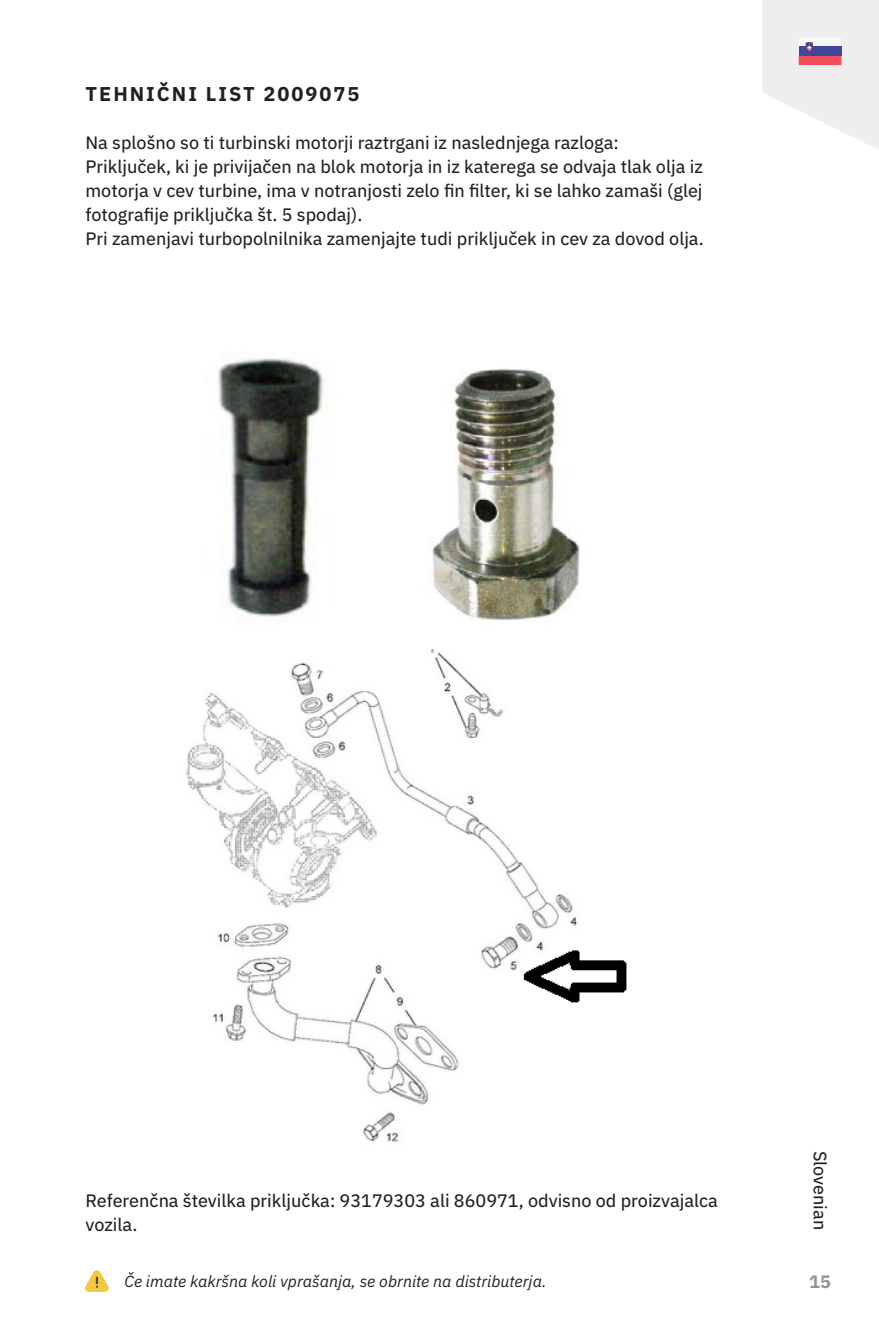
<style>
.page{position:relative;width:879px;height:1338px;background:#fff}
.page>*{position:absolute;margin:0;border:0;box-sizing:border-box;transform-origin:0 0}
.t1{font:700 20px "IBM Plex Sans";letter-spacing:.1em;color:#231f20}
.t2{font:18px/24px "IBM Plex Sans Text";color:#231f20;text-align:justify}
.t3{font:700 18px "IBM Plex Sans";color:#939598}
.t4{font:italic 16px "IBM Plex Sans";color:#231f20}
</style>
<div class="page">
<svg style="left:85px;top:1270px;width:24px;height:22px"></svg>
<svg style="left:762px;top:0;width:117px;height:150px"></svg>
<img style="left:218px;top:358px;width:106px;height:259px">
<img style="left:432px;top:369px;width:148px;height:252px">
<img style="left:185px;top:650px;width:442px;height:492px">
<p class="t1" style="left:85px;top:78px;width:275px">TEHNIČNI LIST 2009075</p>
<p class="t2" style="left:85px;top:130px;width:535px">Na splošno so ti turbinski motorji raztrgani iz naslednjega razloga:</p>
<p class="t2" style="left:85px;top:154px;width:619px">Priključek, ki je privijačen na blok motorja in iz katerega se odvaja tlak olja iz motorja v cev turbine, ima v notranjosti zelo fin filter, ki se lahko zamaši (glej fotografije priključka št. 5 spodaj).</p>
<p class="t2" style="left:85px;top:226px;width:620px">Pri zamenjavi turbopolnilnika zamenjajte tudi priključek in cev za dovod olja.</p>
<p class="t2" style="left:85px;top:1187px;width:634px">Referenčna številka priključka: 93179303 ali 860971, odvisno od proizvajalca vozila.</p>
<p class="t4" style="left:124px;top:1269px;width:424px">Če imate kakršna koli vprašanja, se obrnite na distributerja.</p>
<p class="t2" style="left:834px;top:1151px;width:81px;rotate:90deg">Slovenian</p>
<p class="t3" style="left:809px;top:1268px;width:23px">15</p>
</div>
